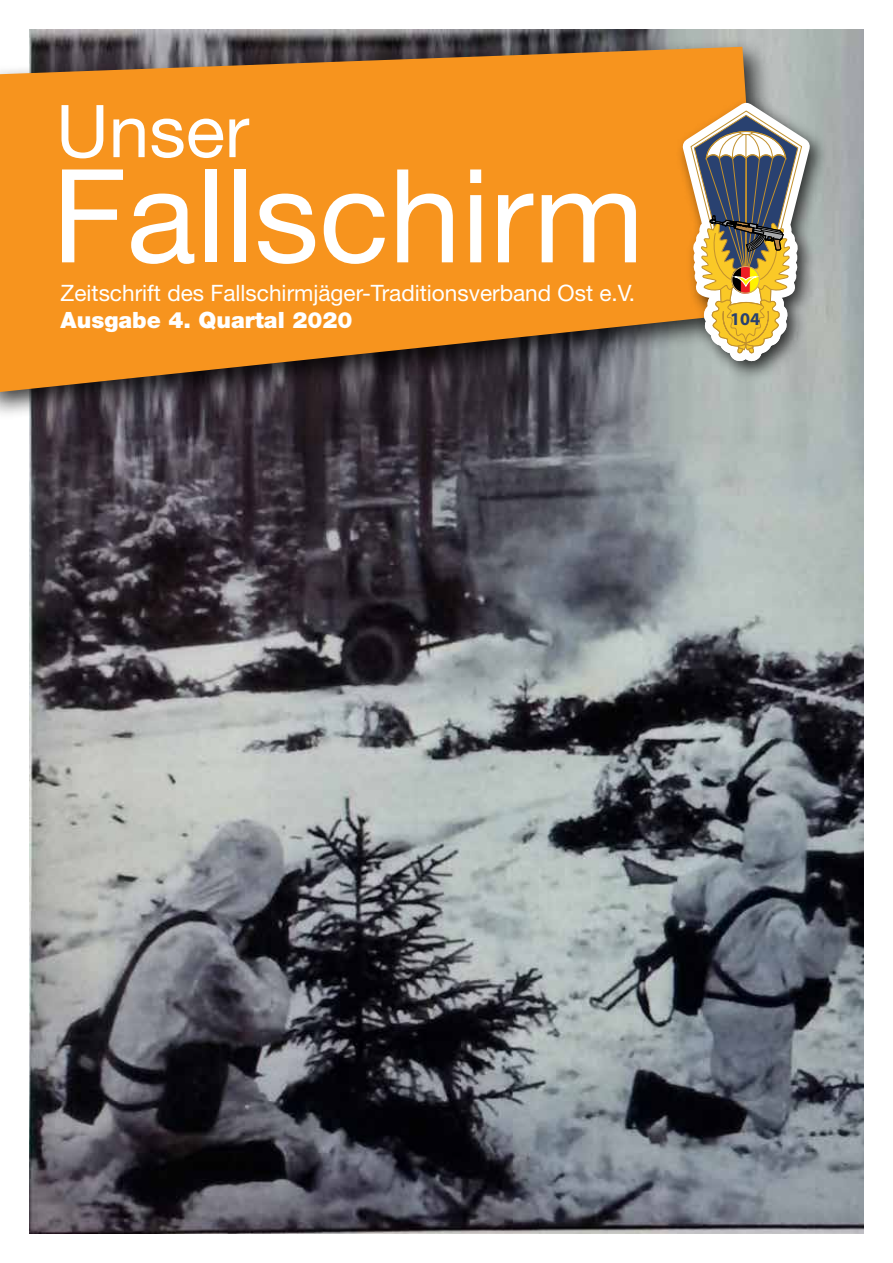
<style>
.page{position:relative;width:893px;height:1263px;background:#fff}
.page>*{position:absolute;margin:0;border:0;box-sizing:border-box;transform-origin:0 0}
.t1{font:130.05px "Helvetica Neue LT Std";color:#fff}
.t2{font:72.9px "Helvetica Neue LT Std";color:#fff}
.t3{font:22.65px "Helvetica Neue LT Std";color:#fff}
.t4{font:900 22.5px "Helvetica Neue LT Std";color:#fff}
.t5{font:700 18px "Myriad Pro";color:#294170}
</style>
<div class="page">
<img style="left:30px;top:30px;width:833px;height:1203px">
<div style="left:0;top:38px;width:787px;height:382px;background:#000;opacity:.75"></div>
<svg style="left:0;top:47px;width:612px;height:345px;background:#dd8723"></svg>
<svg style="left:612px;top:29px;width:252px;height:366px;background:#bb9f75"></svg>
<h2 class="t2" style="left:56px;top:88px;width:195px">Unser</h2>
<h1 class="t1" style="left:52px;top:139px;width:594px">Fallschirm</h1>
<p class="t3" style="left:61px;top:279px;width:576px">Zeitschrift des Fallschirmjäger-Traditionsverband Ost e.V.</p>
<p class="t4" style="left:61px;top:307px;width:293px">Ausgabe 4. Quartal 2020</p>
<p class="t5" style="left:730px;top:307px;width:31px">104</p>
</div>
